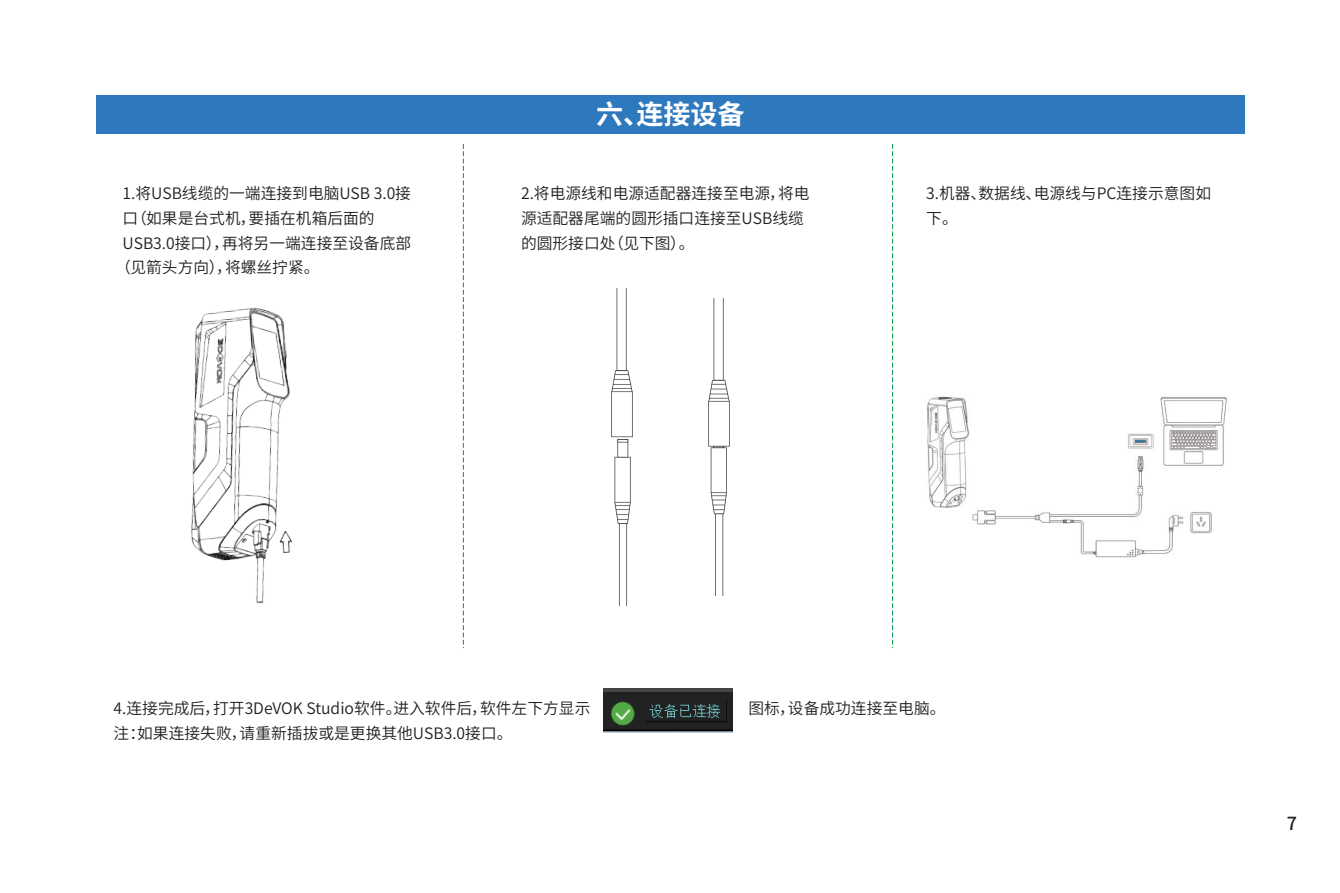
<style>
.page{position:relative;width:1340px;height:893px;background:#fff}
.page>*{position:absolute;margin:0;border:0;box-sizing:border-box;transform-origin:0 0}
.t1{font:700 27px "Source Han Sans CN";color:#fff}
.t2{font:500 18px "Source Han Sans CN";color:#231f20}
.t3{font:15.75px/24.8px "Source Han Sans CN";color:#231f20}
</style>
<div class="page">
<div style="left:96px;top:95px;width:1148px;height:38px;background:#2e78bd"></div>
<svg style="left:463px;top:144px;width:1px;height:504px"></svg>
<svg style="left:892px;top:144px;width:1px;height:504px"></svg>
<img style="left:191px;top:307px;width:101px;height:297px">
<img style="left:708px;top:298px;width:22px;height:298px">
<img style="left:611px;top:289px;width:22px;height:316px">
<img style="left:926px;top:396px;width:301px;height:162px">
<img style="left:603px;top:688px;width:129px;height:45px">
<p class="t3" style="left:123px;top:181px;width:290px">1.将USB线缆的一端连接到电脑USB 3.0接</p>
<p class="t3" style="left:123px;top:206px;width:253px">口（如果是台式机，要插在机箱后面的</p>
<p class="t3" style="left:123px;top:231px;width:290px">USB3.0接口），再将另一端连接至设备底部</p>
<p class="t3" style="left:115px;top:256px;width:206px">（见箭头方向），将螺丝拧紧。</p>
<h1 class="t1" style="left:596px;top:99px;width:150px">六、连接设备</h1>
<p class="t3" style="left:521px;top:181px;width:290px">2.将电源线和电源适配器连接至电源，将电源适配器尾端的圆形插口连接至USB线缆的圆形接口处（见下图）。</p>
<p class="t3" style="left:926px;top:181px;width:286px">3.机器、数据线、电源线与PC连接示意图如下。</p>
<p class="t3" style="left:114px;top:697px;width:478px">4.连接完成后，打开3DeVOK Studio软件。进入软件后，软件左下方显示</p>
<p class="t3" style="left:748px;top:697px;width:199px">图标，设备成功连接至电脑。</p>
<p class="t3" style="left:114px;top:721px;width:400px">注：如果连接失败，请重新插拔或是更换其他USB3.0接口。</p>
<p class="t2" style="left:1286px;top:813px;width:12px">7</p>
</div>
